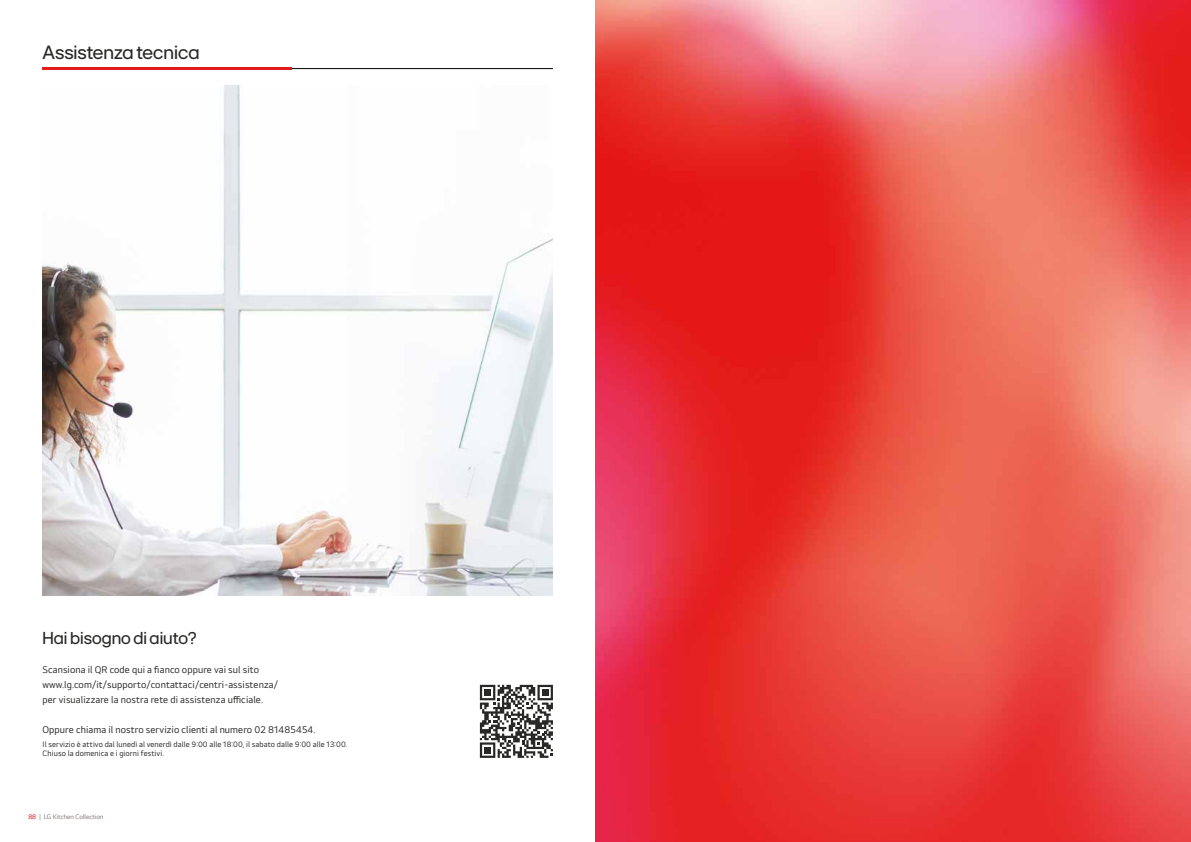
<style>
.page{position:relative;width:1191px;height:842px;background:#fff}
.page>*{position:absolute;margin:0;border:0;box-sizing:border-box;transform-origin:0 0}
.t1{font:20px "LGEI Headline";color:#282827}
.t2{font:18px "LGEI Headline";color:#282827}
.t3{font:10px/15px "LGEI Text Rg TTF";letter-spacing:.01em;color:#282827}
.t4{font:8px/9.6px "LGEI Text Rg TTF";letter-spacing:.01em;color:#282827}
.t5{font:7px "LG Smart";color:#807a77}
.s1{color:#e41b1b}
</style>
<div class="page">
<hr style="left:57px;top:68px;width:496px;height:1px;background:#000">
<hr style="left:43px;top:67px;width:249px;height:3px;background:#e41b1b">
<img style="left:43px;top:85px;width:510px;height:510px">
<svg style="left:480px;top:685px;width:73px;height:73px"></svg>
<div style="left:484px;top:689px;width:7px;height:7px;background:#282827"></div>
<div style="left:542px;top:689px;width:6px;height:7px;background:#282827"></div>
<div style="left:484px;top:747px;width:7px;height:6px;background:#282827"></div>
<img style="left:595px;top:0;width:596px;height:842px">
<h1 class="t1" style="left:43px;top:40px;width:159px">Assistenza tecnica</h1>
<h2 class="t2" style="left:43px;top:627px;width:156px">Hai bisogno di aiuto?</h2>
<p class="t3" style="left:43px;top:662px;width:237px">Scansiona il QR code qui a fianco oppure vai sul sito www.lg.com/it/supporto/contattaci/centri-assistenza/ per visualizzare la nostra rete di assistenza ufficiale.</p>
<p class="t3" style="left:43px;top:722px;width:274px">Oppure chiama il nostro servizio clienti al numero 02 81485454.</p>
<p class="t4" style="left:43px;top:739px;width:306px">Il servizio è attivo dal lunedì al venerdì dalle 9:00 alle 18:00, il sabato dalle 9:00 alle 13:00.<br>Chiuso la domenica e i giorni festivi.</p>
<p class="t5" style="left:28px;top:812px;width:77px"><span class="s1">88</span> | LG Kitchen Collection</p>
</div>
